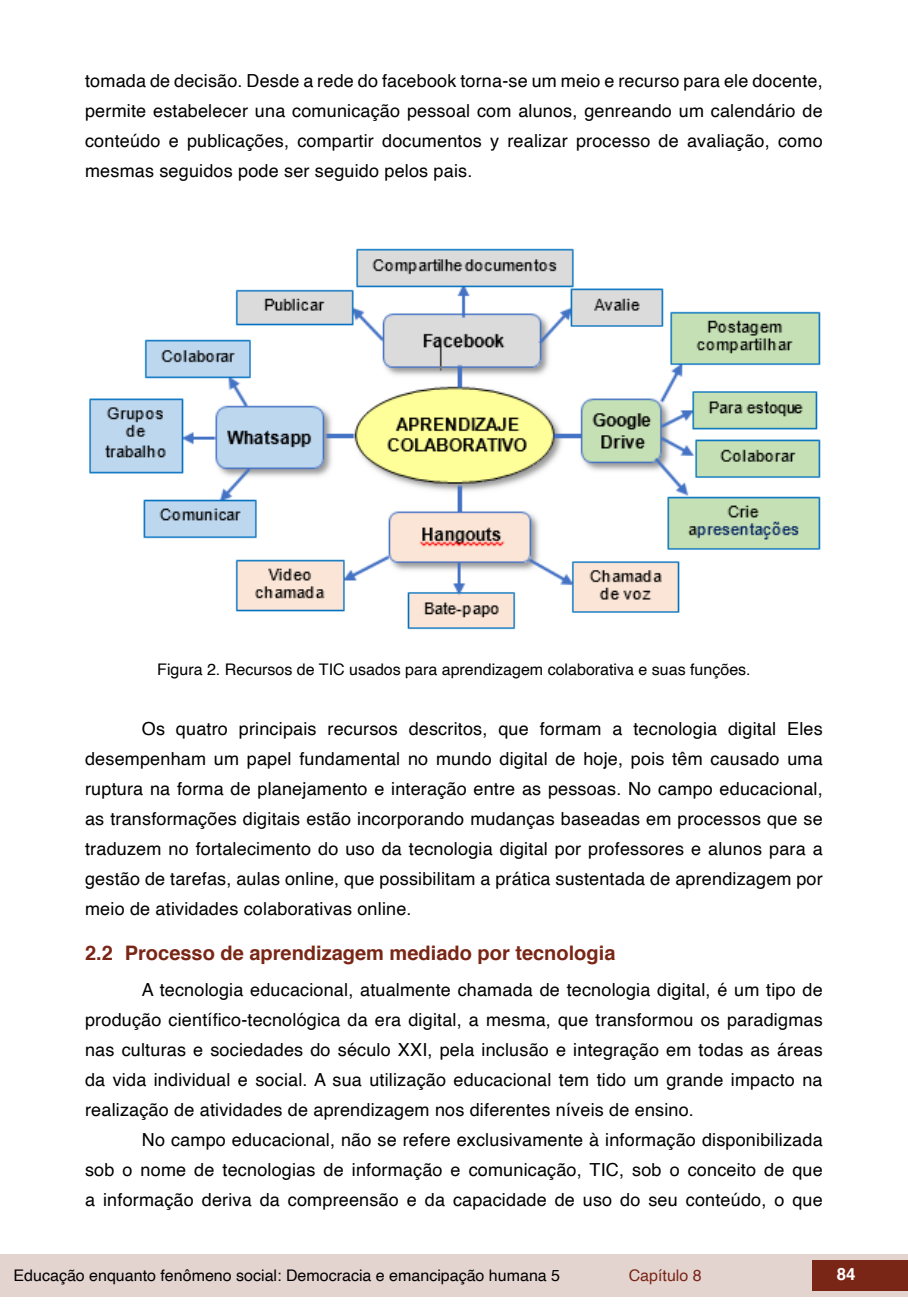
<style>
.page{position:relative;width:908px;height:1304px;background:#fff}
.page>*{position:absolute;margin:0;border:0;box-sizing:border-box;transform-origin:0 0}
.t1{font:700 20px "Helvetica";color:#7a2616}
.t2{font:18px/30px "Helvetica";letter-spacing:.01em;color:#000;text-align:justify}
.t3{font:700 16.8px "Helvetica";color:#fff}
.t4{font:16px "Helvetica";color:#000}
.t5{font:16px "Helvetica";color:#7a2616}
</style>
<div class="page">
<div style="left:0;top:1254px;width:906px;height:43px;background:#e4d4d0"></div>
<div style="left:812px;top:1261px;width:95px;height:30px;background:#7a2616"></div>
<img style="left:89px;top:248px;width:732px;height:382px">
<p class="t2" style="left:85px;top:66px;width:738px">tomada de decisão. Desde a rede do facebook torna-se um meio e recurso para ele docente, permite estabelecer una comunicação pessoal com alunos, genreando um calendário de conteúdo e publicações, compartir documentos y realizar processo de avaliação, como mesmas seguidos pode ser seguido pelos pais.</p>
<p class="t4" style="left:157px;top:657px;width:594px">Figura 2. Recursos de TIC usados para aprendizagem colaborativa e suas funções.</p>
<p class="t2" style="left:85px;top:714px;width:738px;text-indent:57px">Os quatro principais recursos descritos, que formam a tecnologia digital Eles desempenham um papel fundamental no mundo digital de hoje, pois têm causado uma ruptura na forma de planejamento e interação entre as pessoas. No campo educacional, as transformações digitais estão incorporando mudanças baseadas em processos que se traduzem no fortalecimento do uso da tecnologia digital por professores e alunos para a gestão de tarefas, aulas online, que possibilitam a prática sustentada de aprendizagem por meio de atividades colaborativas online.</p>
<p class="t1" style="left:85px;top:937px;width:531px">2.2 Processo de aprendizagem mediado por tecnologia</p>
<p class="t2" style="left:85px;top:975px;width:738px;text-indent:57px">A tecnologia educacional, atualmente chamada de tecnologia digital, é um tipo de produção científico-tecnológica da era digital, a mesma, que transformou os paradigmas nas culturas e sociedades do século XXI, pela inclusão e integração em todas as áreas da vida individual e social. A sua utilização educacional tem tido um grande impacto na realização de atividades de aprendizagem nos diferentes níveis de ensino.</p>
<p class="t2" style="left:85px;top:1125px;width:739px;text-indent:57px">No campo educacional, não se refere exclusivamente à informação disponibilizada sob o nome de tecnologias de informação e comunicação, TIC, sob o conceito de que a informação deriva da compreensão e da capacidade de uso do seu conteúdo, o que</p>
<p class="t4" style="left:14px;top:1263px;width:548px">Educação enquanto fenômeno social: Democracia e emancipação humana 5</p>
<p class="t5" style="left:628px;top:1263px;width:74px">Capítulo 8</p>
<p class="t3" style="left:836px;top:1261px;width:20px">84</p>
</div>
